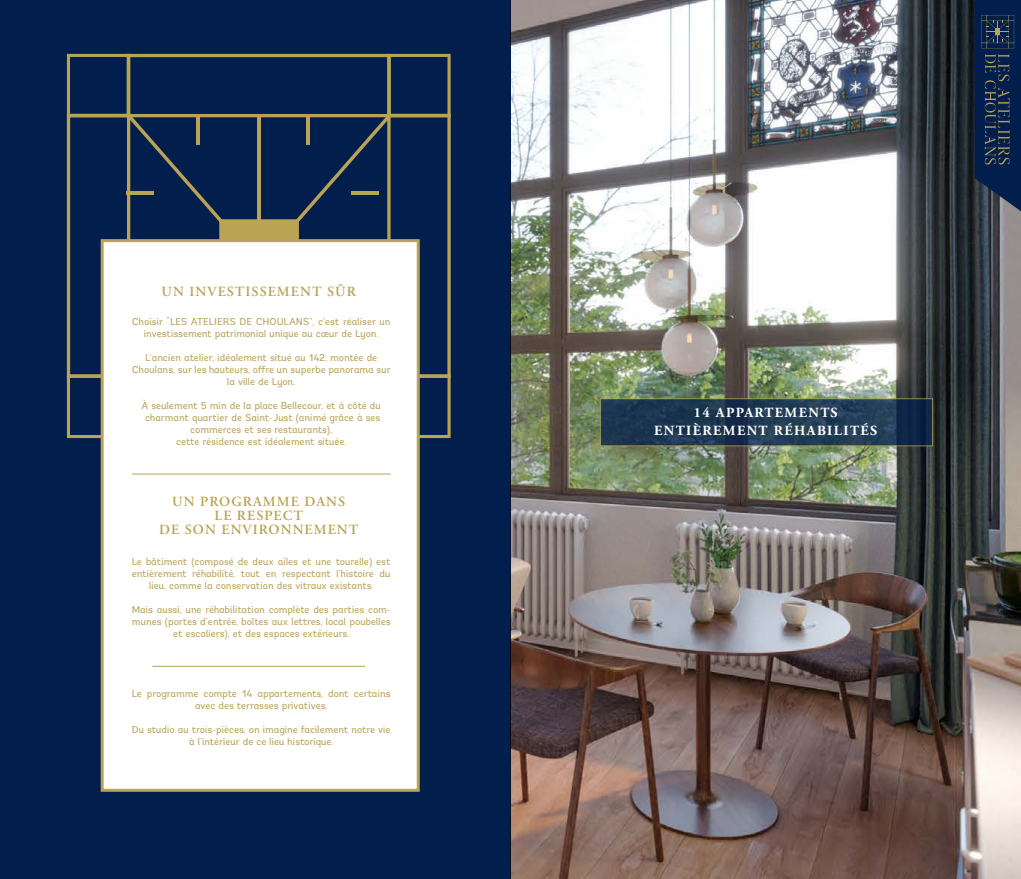
<style>
.page{position:relative;width:1021px;height:879px;background:#fff}
.page>*{position:absolute;margin:0;border:0;box-sizing:border-box;transform-origin:0 0}
.t1{font:600 14px/14px "Adobe Garamond Pro";letter-spacing:.075em;color:#baa355;text-align:center}
.t2{font:700 14px/18px "Adobe Garamond Pro";letter-spacing:.1em;color:#fff;text-align:center}
.t3{font:10px/12px "Andes";letter-spacing:-.01em;color:#baa355;text-align:center}
</style>
<div class="page">
<img style="left:510px;top:0;width:510px;height:879px">
<div style="left:0;top:0;width:510px;height:879px;background:#011e4c"></div>
<svg style="left:67px;top:54px;width:383px;height:384px"></svg>
<div style="left:101px;top:239px;width:319px;height:553px;background:#fff;border:3px solid #baa355"></div>
<hr style="left:132px;top:473px;width:258px;height:1px;background:#baa355">
<hr style="left:152px;top:666px;width:213px;height:1px;background:#baa355">
<svg style="left:600px;top:398px;width:333px;height:48px;background:#223b52"></svg>
<svg style="left:974px;top:0;width:46px;height:211px;background:#142b4c"></svg>
<h1 class="t1" style="left:162px;top:285px;width:196px">UN INVESTISSEMENT SÛR</h1>
<p class="t3" style="left:132px;top:316px;width:260px">Choisir “LES ATELIERS DE CHOULANS”, c’est réaliser un investissement patrimonial unique au cœur de Lyon.</p>
<p class="t3" style="left:132px;top:352px;width:260px">L’ancien atelier, idéalement situé au 142, montée de<br>Choulans, sur les hauteurs, offre un superbe panorama sur la ville de Lyon.</p>
<p class="t3" style="left:141px;top:400px;width:241px">À seulement 5 min de la place Bellecour, et à côté du charmant quartier de Saint-Just (animé grâce à ses commerces et ses restaurants),<br>cette résidence est idéalement située.</p>
<h1 class="t1" style="left:159px;top:495px;width:201px">UN PROGRAMME DANS<br>LE RESPECT<br>DE SON ENVIRONNEMENT</h1>
<p class="t3" style="left:132px;top:555px;width:260px">Le bâtiment (composé de deux ailes et une tourelle) est entièrement réhabilité, tout en respectant l’histoire du lieu, comme la conservation des vitraux existants.</p>
<p class="t3" style="left:132px;top:603px;width:260px">Mais aussi, une réhabilitation complète des parties com&shy;munes (portes d’entrée, boîtes aux lettres, local poubelles et escaliers), et des espaces extérieurs.</p>
<p class="t3" style="left:132px;top:687px;width:260px">Le programme compte 14 appartements, dont certains avec des terrasses privatives.</p>
<p class="t3" style="left:132px;top:723px;width:260px">Du studio au trois-pièces, on imagine facilement notre vie à l’intérieur de ce lieu historique.</p>
<h1 class="t2" style="left:654px;top:403px;width:225px">14 APPARTEMENTS<br>ENTIÈREMENT RÉHABILITÉS</h1>
</div>
